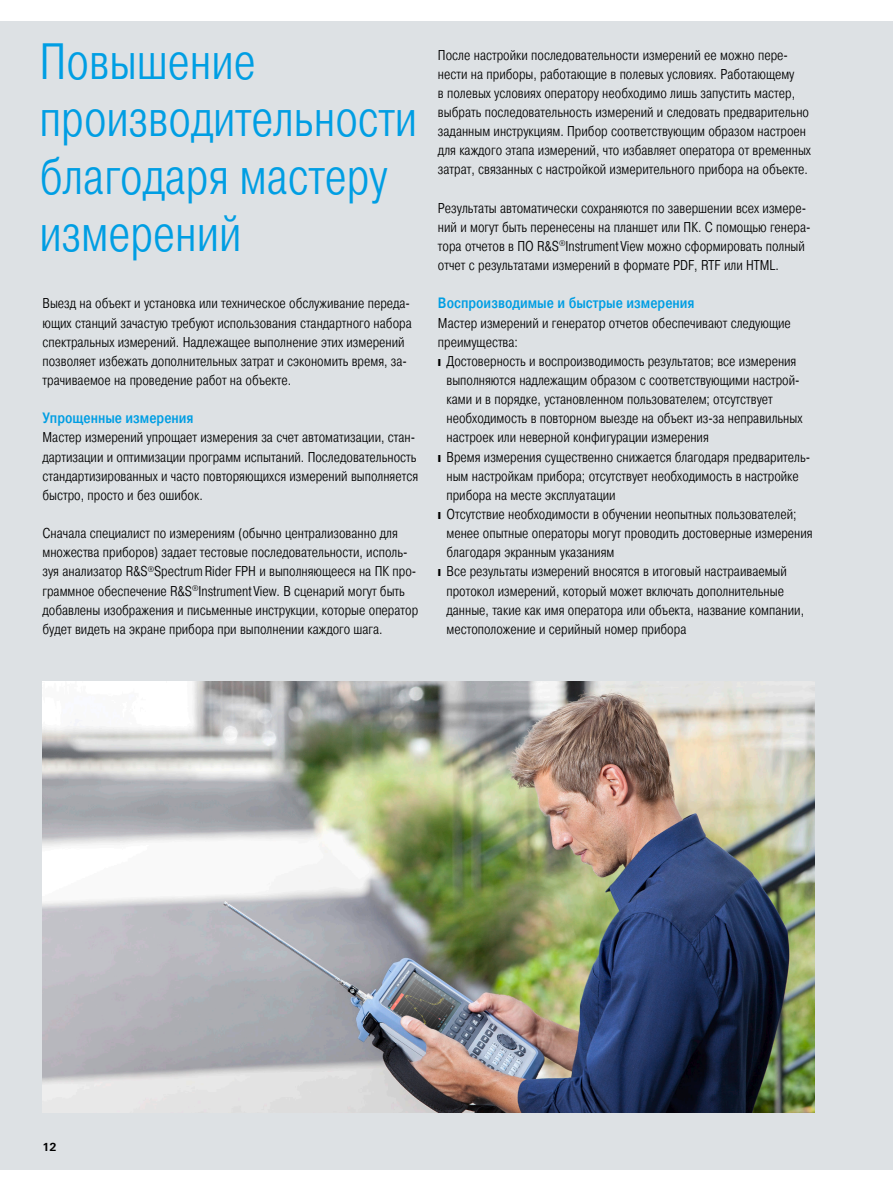
<style>
.page{position:relative;width:893px;height:1191px;background:#fff}
.page>*{position:absolute;margin:0;border:0;box-sizing:border-box;transform-origin:0 0}
.Seiten_Headline_34Pt{font:300 51px/57.4px "Pragmatica Cond";color:#009ee3}
.Absatzfett_cyan{font:500 15px "Pragmatica Cond";color:#009ee3}
.Haupttext{font:300 14.25px/19.2px "Pragmatica Cond";color:#000}
.Haupttext_ohne_Absta{font:300 14.25px/19.2px "Pragmatica Cond";color:#000}
.t1{font:700 11.25px "Linotype Univers 630";color:#000}
.s1{font-family:"Linotype Univers 330"}
</style>
<div class="page">
<div style="left:0;top:21px;width:893px;height:1148px;background:#dde1e4"></div>
<img style="left:43px;top:681px;width:771px;height:431px">
<p class="Seiten_Headline_34Pt" style="left:40px;top:33px;width:379px">Повышение производительности благодаря мастеру измерений</p>
<p class="Haupttext_ohne_Absta" style="left:43px;top:294px;width:371px">Выезд на объект и установка или техническое обслуживание переда&shy;ющих станций зачастую требуют использования стандартного набора спектральных измерений. Надлежащее выполнение этих измерений позволяет избежать дополнительных затрат и сэкономить время, за&shy;трачиваемое на проведение работ на объекте.</p>
<p class="Absatzfett_cyan" style="left:43px;top:409px;width:153px">Упрощенные измерения</p>
<p class="Haupttext_ohne_Absta" style="left:43px;top:428px;width:377px">Мастер измерений упрощает измерения за счет автоматизации, стан&shy;дартизации и оптимизации программ испытаний. Последовательность стандартизированных и часто повторяющихся измерений выполняется быстро, просто и без ошибок.</p>
<p class="Haupttext" style="left:43px;top:524px;width:377px">Сначала специалист по измерениям (обычно централизованно для множества приборов) задает тестовые последовательности, исполь&shy;зуя анализатор R&amp;S<sup>®</sup>SpectrumRider FPH и выполняющееся на ПК про&shy;граммное обеспечение R&amp;S<sup>®</sup>Instrument View. В сценарий могут быть добавлены изображения и письменные инструкции, которые оператор будет видеть на экране прибора при выполнении каждого шага.</p>
<p class="Haupttext" style="left:438px;top:45px;width:374px">После настройки последовательности измерений ее можно пере&shy;нести на приборы, работающие в полевых условиях. Работающему<br>в полевых условиях оператору необходимо лишь запустить мастер, выбрать последовательность измерений и следовать предварительно заданным инструкциям. Прибор соответствующим образом настроен для каждого этапа измерений, что избавляет оператора от временных затрат, связанных с настройкой измерительного прибора на объекте.</p>
<p class="Haupttext" style="left:438px;top:198px;width:374px">Результаты автоматически сохраняются по завершении всех измере&shy;ний и могут быть перенесены на планшет или ПК. С помощью генера&shy;тора отчетов в ПО R&amp;S<sup>®</sup>Instrument View можно сформировать полный отчет с результатами измерений в формате PDF, RTF или HTML.</p>
<p class="Absatzfett_cyan" style="left:438px;top:294px;width:258px">Воспроизводимые и быстрые измерения</p>
<p class="Haupttext_ohne_Absta" style="left:438px;top:313px;width:354px">Мастер измерений и генератор отчетов обеспечивают следующие преимущества:</p>
<p class="Haupttext" style="left:446px;top:351px;width:357px;text-indent:-9px"><span class="s1">❙</span> Достоверность и воспроизводимость результатов; все измерения выполняются надлежащим образом с соответствующими настрой&shy;ками и в порядке, установленном пользователем; отсутствует необходимость в повторном выезде на объект из-за неправильных настроек или неверной конфигурации измерения</p>
<p class="Haupttext" style="left:446px;top:447px;width:365px;text-indent:-9px"><span class="s1">❙</span> Время измерения существенно снижается благодаря предваритель&shy;ным настройкам прибора; отсутствует необходимость в настройке прибора на месте эксплуатации</p>
<p class="Haupttext" style="left:446px;top:504px;width:368px;text-indent:-9px"><span class="s1">❙</span> Отсутствие необходимости в обучении неопытных пользователей; менее опытные операторы могут проводить достоверные измерения благодаря экранным указаниям</p>
<p class="Haupttext" style="left:446px;top:562px;width:359px;text-indent:-9px"><span class="s1">❙</span> Все результаты измерений вносятся в итоговый настраиваемый протокол измерений, который может включать дополнительные данные, такие как имя оператора или объекта, название компании, местоположение и серийный номер прибора</p>
<p class="t1" style="left:43px;top:1139px;width:16px">12</p>
</div>
